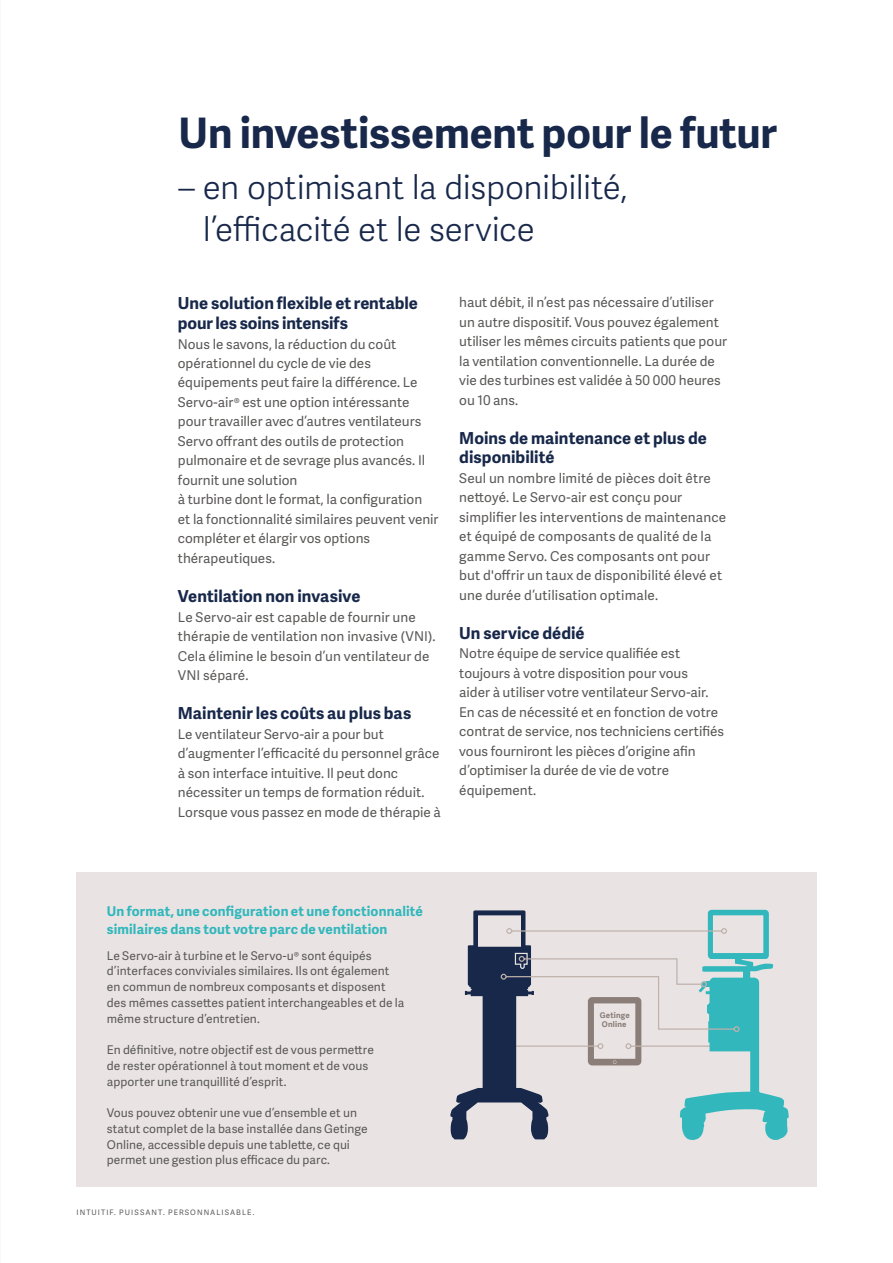
<style>
.page{position:relative;width:893px;height:1263px;background:#fff}
.page>*{position:absolute;margin:0;border:0;box-sizing:border-box;transform-origin:0 0}
.t1{font:700 42px "Adelle Sans";letter-spacing:-.005em;color:#18284a}
.t2{font:33px/42px "Adelle Sans Lt";letter-spacing:-.01em;color:#18284a}
.t3{font:700 16.5px/19.5px "Adelle Sans";color:#18284a}
.t4{font:13.5px/19.5px "Adelle Sans";letter-spacing:.005em;color:#595857}
.t5{font:700 13.5px/18px "Adelle Sans";letter-spacing:.01em;color:#31b7bc}
.t6{font:12px/15.8px "Adelle Sans";letter-spacing:.005em;color:#595857}
.t7{font:700 7.95px/9.4px "Adelle Sans";letter-spacing:.025em;color:#8b7e79}
.t8{font:7.5px "Adelle Sans";letter-spacing:.135em;color:#595857}
</style>
<div class="page">
<div style="left:77px;top:872px;width:740px;height:314px;background:#e9e4e3"></div>
<svg style="left:450px;top:910px;width:339px;height:230px"></svg>
<h1 class="t1" style="left:179px;top:103px;width:600px">Un investissement pour le futur</h1>
<h2 class="t2" style="left:203px;top:165px;width:426px;text-indent:-24px">– en optimisant la disponibilité, l’efficacité et le service</h2>
<p class="t3" style="left:178px;top:293px;width:241px">Une solution flexible et rentable pour les soins intensifs</p>
<p class="t4" style="left:178px;top:333px;width:262px">Nous le savons, la réduction du coût opérationnel du cycle de vie des équipements peut faire la différence. Le Servo-air® est une option intéressante pour travailler avec d’autres ventilateurs Servo offrant des outils de protection pulmonaire et de sevrage plus avancés. Il fournit une solution<br>à turbine dont le format, la configuration<br>et la fonctionnalité similaires peuvent venir compléter et élargir vos options thérapeutiques.</p>
<p class="t3" style="left:178px;top:586px;width:184px">Ventilation non invasive</p>
<p class="t4" style="left:178px;top:606px;width:259px">Le Servo-air est capable de fournir une thérapie de ventilation non invasive (VNI).<br>Cela élimine le besoin d’un ventilateur de VNI séparé.</p>
<p class="t3" style="left:178px;top:703px;width:235px">Maintenir les coûts au plus bas</p>
<p class="t4" style="left:178px;top:723px;width:265px">Le ventilateur Servo-air a pour but d’augmenter l’efficacité du personnel grâce à son interface intuitive. Il peut donc nécessiter un temps de formation réduit.<br>Lorsque vous passez en mode de thérapie à</p>
<p class="t4" style="left:459px;top:292px;width:269px">haut débit, il n’est pas nécessaire d’utiliser un autre dispositif. Vous pouvez également utiliser les mêmes circuits patients que pour la ventilation conventionnelle. La durée de vie des turbines est validée à 50 000 heures ou 10 ans.</p>
<p class="t3" style="left:459px;top:427px;width:249px">Moins de maintenance et plus de disponibilité</p>
<p class="t4" style="left:459px;top:468px;width:268px">Seul un nombre limité de pièces doit être nettoyé. Le Servo-air est conçu pour simplifier les interventions de maintenance et équipé de composants de qualité de la gamme Servo. Ces composants ont pour but d'offrir un taux de disponibilité élevé et une durée d’utilisation optimale.</p>
<p class="t3" style="left:459px;top:622px;width:127px">Un service dédié</p>
<p class="t4" style="left:459px;top:643px;width:266px">Notre équipe de service qualifiée est toujours à votre disposition pour vous<br>aider à utiliser votre ventilateur Servo-air.<br>En cas de nécessité et en fonction de votre contrat de service, nos techniciens certifiés vous fourniront les pièces d’origine afin d’optimiser la durée de vie de votre équipement.</p>
<p class="t5" style="left:107px;top:901px;width:318px">Un format, une configuration et une fonctionnalité similaires dans tout votre parc de ventilation</p>
<p class="t6" style="left:107px;top:947px;width:299px">Le Servo-air à turbine et le Servo-u® sont équipés d’interfaces conviviales similaires. Ils ont également en commun de nombreux composants et disposent des mêmes cassettes patient interchangeables et de la même structure d’entretien.</p>
<p class="t6" style="left:107px;top:1041px;width:269px">En définitive, notre objectif est de vous permettre de rester opérationnel à tout moment et de vous apporter une tranquillité d’esprit.</p>
<p class="t6" style="left:107px;top:1104px;width:262px">Vous pouvez obtenir une vue d’ensemble et un statut complet de la base installée dans Getinge Online, accessible depuis une tablette, ce qui permet une gestion plus efficace du parc.</p>
<p class="t8" style="left:77px;top:1207px;width:179px">INTUITIF. PUISSANT. PERSONNALISABLE.</p>
<p class="t7" style="left:600px;top:1010px;width:32px">Getinge<br>Online</p>
</div>
